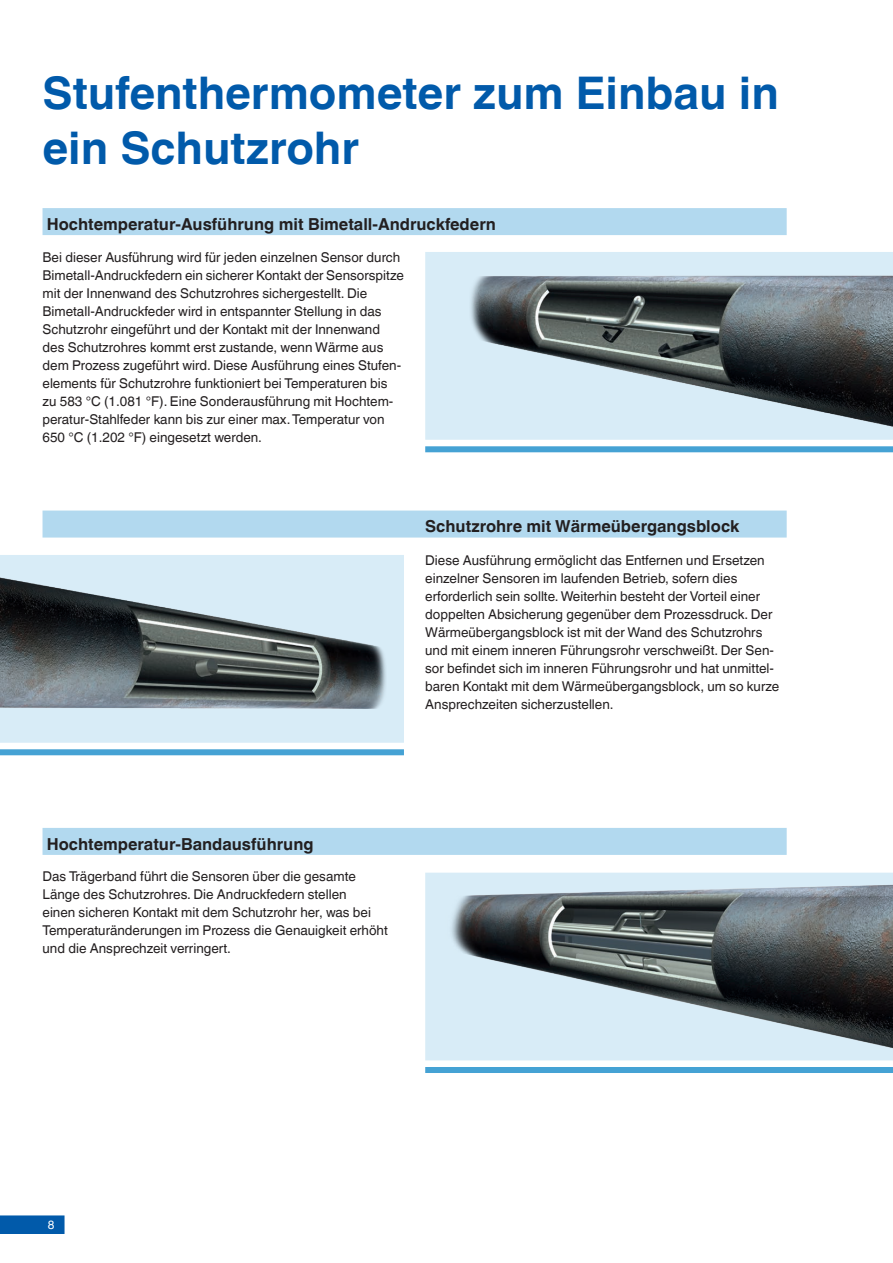
<style>
.page{position:relative;width:893px;height:1263px;background:#fff}
.page>*{position:absolute;margin:0;border:0;box-sizing:border-box;transform-origin:0 0}
.t1{font:700 45px/55.5px "Helvetica World";color:#015aaa}
.t2{font:700 16.5px "Helvetica World";color:#231f20}
.t3{font:13.5px/18px "Helvetica World";color:#231f20}
.t4{font:12px "Helvetica World";color:#fff}
</style>
<div class="page">
<svg style="left:0;top:1215px;width:65px;height:19px"></svg>
<div style="left:426px;top:253px;width:466px;height:186px;background:#d8ecf7"></div>
<div style="left:426px;top:873px;width:466px;height:187px;background:#d8ecf7"></div>
<div style="left:0;top:555px;width:404px;height:188px;background:#d8ecf7"></div>
<div style="left:425px;top:446px;width:468px;height:6px;background:#45a2d4"></div>
<div style="left:425px;top:1067px;width:468px;height:6px;background:#45a2d4"></div>
<div style="left:0;top:749px;width:404px;height:6px;background:#45a2d4"></div>
<div style="left:43px;top:208px;width:744px;height:27px;background:#b2d9ef"></div>
<div style="left:43px;top:510px;width:744px;height:27px;background:#b2d9ef"></div>
<div style="left:43px;top:828px;width:744px;height:27px;background:#b2d9ef"></div>
<img style="left:469px;top:252px;width:424px;height:188px">
<img style="left:0;top:577px;width:401px;height:144px">
<img style="left:451px;top:880px;width:442px;height:173px">
<h1 class="t1" style="left:43px;top:66px;width:738px">Stufenthermometer zum Einbau in ein Schutzrohr</h1>
<p class="t2" style="left:47px;top:214px;width:451px">Hochtemperatur-Ausführung mit Bimetall-Andruckfedern</p>
<p class="t3" style="left:43px;top:248px;width:363px">Bei dieser Ausführung wird für jeden einzelnen Sensor durch Bimetall-Andruckfedern ein sicherer Kontakt der Sensorspitze mit der Innenwand des Schutzrohres sichergestellt. Die Bimetall-Andruckfeder wird in entspannter Stellung in das Schutzrohr eingeführt und der Kontakt mit der Innenwand des Schutzrohres kommt erst zustande, wenn Wärme aus dem Prozess zugeführt wird. Diese Ausführung eines Stufen&shy;elements für Schutzrohre funktioniert bei Temperaturen bis zu 583 °C (1.081 °F). Eine Sonderausführung mit Hochtem&shy;peratur-Stahlfeder kann bis zur einer max. Temperatur von 650 °C (1.202 °F) eingesetzt werden.</p>
<p class="t2" style="left:425px;top:517px;width:316px">Schutzrohre mit Wärmeübergangsblock</p>
<p class="t3" style="left:425px;top:551px;width:356px">Diese Ausführung ermöglicht das Entfernen und Ersetzen einzelner Sensoren im laufenden Betrieb, sofern dies erforderlich sein sollte. Weiterhin besteht der Vorteil einer doppelten Absicherung gegenüber dem Prozessdruck. Der Wärmeübergangsblock ist mit der Wand des Schutzrohrs und mit einem inneren Führungsrohr verschweißt. Der Sen&shy;sor befindet sich im inneren Führungsrohr und hat unmittel&shy;baren Kontakt mit dem Wärmeübergangsblock, um so kurze Ansprechzeiten sicherzustellen.</p>
<p class="t2" style="left:47px;top:834px;width:268px">Hochtemperatur-Bandausführung</p>
<p class="t3" style="left:43px;top:868px;width:347px">Das Trägerband führt die Sensoren über die gesamte Länge des Schutzrohres. Die Andruckfedern stellen<br>einen sicheren Kontakt mit dem Schutzrohr her, was bei Temperaturänderungen im Prozess die Genauigkeit erhöht und die Ansprechzeit verringert.</p>
<p class="t4" style="left:48px;top:1218px;width:8px">8</p>
</div>
